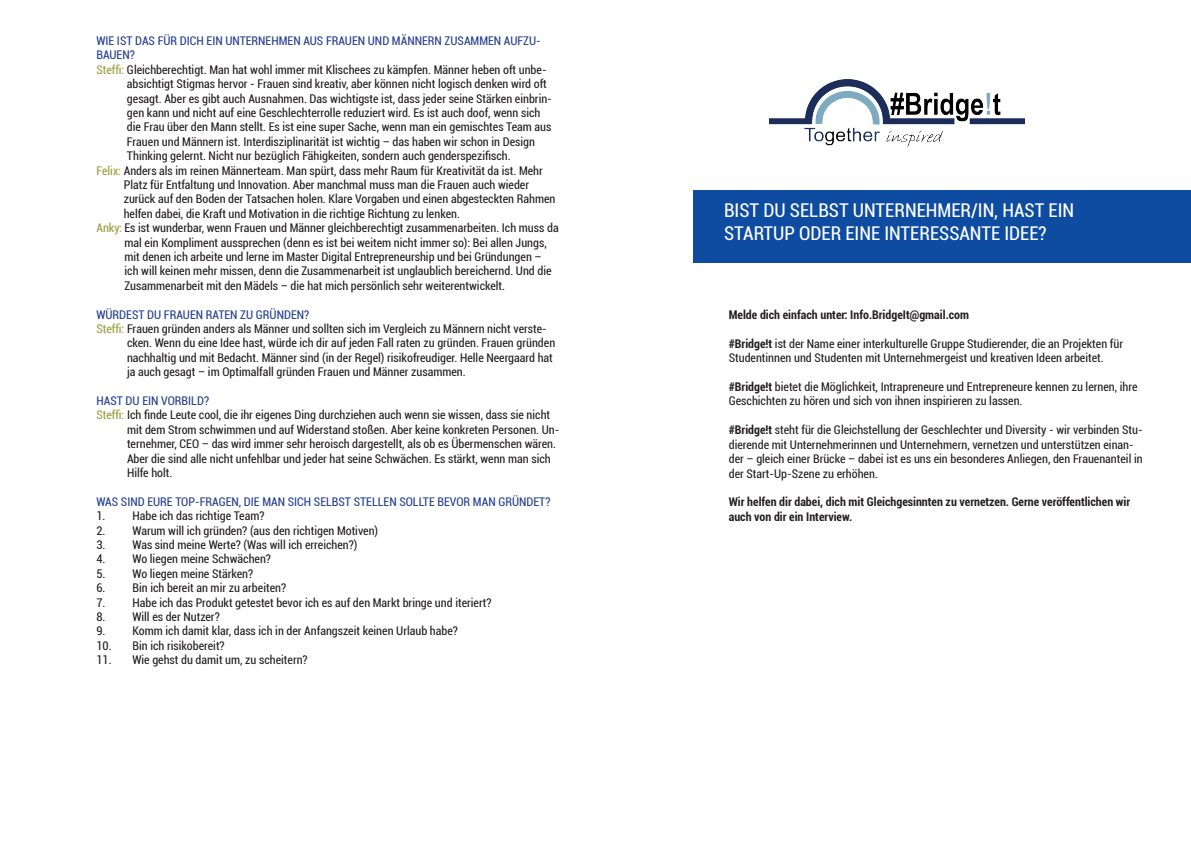
<style>
.page{position:relative;width:1191px;height:842px;background:#fff}
.page>*{position:absolute;margin:0;border:0;box-sizing:border-box;transform-origin:0 0}
.t1{font:condensed 19px/22.8px "Roboto";color:#fff}
.t2{font:condensed 12px/14.4px "Roboto";color:#231f20}
.t3{font:condensed 12px "Roboto";color:#253f8e}
.t4{font:700 condensed 12px/14.4px "Roboto";color:#231f20}
.s1{color:#969f3b}
.s2{font-weight:700}
</style>
<div class="page">
<div style="left:694px;top:190px;width:497px;height:72px;background:#0e4ca1"></div>
<img style="left:769px;top:79px;width:255px;height:68px">
<p class="t3" style="left:96px;top:32px;width:446px">WIE IST DAS FÜR DICH EIN UNTERNEHMEN AUS FRAUEN UND MÄNNERN ZUSAMMEN AUFZU-</p>
<p class="t3" style="left:96px;top:47px;width:40px">BAUEN?</p>
<p class="t2" style="left:96px;top:62px;width:452px"><span class="s1">Steffi:</span> Gleichberechtigt. Man hat wohl immer mit Klischees zu kämpfen. Männer heben oft unbe-</p>
<p class="t2" style="left:127px;top:76px;width:421px">absichtigt Stigmas hervor - Frauen sind kreativ, aber können nicht logisch denken wird oft</p>
<p class="t2" style="left:127px;top:91px;width:426px">gesagt. Aber es gibt auch Ausnahmen. Das wichtigste ist, dass jeder seine Stärken einbrin-</p>
<p class="t2" style="left:127px;top:105px;width:415px">gen kann und nicht auf eine Geschlechterrolle reduziert wird. Es ist auch doof, wenn sich</p>
<p class="t2" style="left:127px;top:120px;width:426px">die Frau über den Mann stellt. Es ist eine super Sache, wenn man ein gemischtes Team aus</p>
<p class="t2" style="left:127px;top:134px;width:409px">Frauen und Männern ist. Interdisziplinarität ist wichtig – das haben wir schon in Design</p>
<p class="t2" style="left:127px;top:148px;width:385px">Thinking gelernt. Nicht nur bezüglich Fähigkeiten, sondern auch genderspezifisch.</p>
<p class="t2" style="left:96px;top:163px;width:448px"><span class="s1">Felix:</span> Anders als im reinen Männerteam. Man spürt, dass mehr Raum für Kreativität da ist. Mehr</p>
<p class="t2" style="left:124px;top:177px;width:407px">Platz für Entfaltung und Innovation. Aber manchmal muss man die Frauen auch wieder</p>
<p class="t2" style="left:124px;top:192px;width:433px">zurück auf den Boden der Tatsachen holen. Klare Vorgaben und einen abgesteckten Rahmen</p>
<p class="t2" style="left:124px;top:206px;width:338px">helfen dabei, die Kraft und Motivation in die richtige Richtung zu lenken.</p>
<p class="t2" style="left:96px;top:220px;width:464px"><span class="s1">Anky:</span> Es ist wunderbar, wenn Frauen und Männer gleichberechtigt zusammenarbeiten. Ich muss da</p>
<p class="t2" style="left:124px;top:235px;width:424px">mal ein Kompliment aussprechen (denn es ist bei weitem nicht immer so): Bei allen Jungs,</p>
<p class="t2" style="left:124px;top:249px;width:419px">mit denen ich arbeite und lerne im Master Digital Entrepreneurship und bei Gründungen –</p>
<p class="t2" style="left:124px;top:264px;width:428px">ich will keinen mehr missen, denn die Zusammenarbeit ist unglaublich bereichernd. Und die</p>
<p class="t2" style="left:124px;top:278px;width:382px">Zusammenarbeit mit den Mädels – die hat mich persönlich sehr weiterentwickelt.</p>
<p class="t3" style="left:96px;top:306px;width:214px">WÜRDEST DU FRAUEN RATEN ZU GRÜNDEN?</p>
<p class="t2" style="left:96px;top:321px;width:452px"><span class="s1">Steffi:</span> Frauen gründen anders als Männer und sollten sich im Vergleich zu Männern nicht verste-</p>
<p class="t2" style="left:127px;top:336px;width:430px">cken. Wenn du eine Idee hast, würde ich dir auf jeden Fall raten zu gründen. Frauen gründen</p>
<p class="t2" style="left:127px;top:350px;width:427px">nachhaltig und mit Bedacht. Männer sind (in der Regel) risikofreudiger. Helle Neergaard hat</p>
<p class="t2" style="left:127px;top:364px;width:340px">ja auch gesagt – im Optimalfall gründen Frauen und Männer zusammen.</p>
<p class="t3" style="left:96px;top:392px;width:114px">HAST DU EIN VORBILD?</p>
<p class="t2" style="left:96px;top:408px;width:455px"><span class="s1">Steffi:</span> Ich finde Leute cool, die ihr eigenes Ding durchziehen auch wenn sie wissen, dass sie nicht</p>
<p class="t2" style="left:127px;top:422px;width:434px">mit dem Strom schwimmen und auf Widerstand stoßen. Aber keine konkreten Personen. Un-</p>
<p class="t2" style="left:127px;top:436px;width:430px">ternehmer, CEO – das wird immer sehr heroisch dargestellt, als ob es Übermenschen wären.</p>
<p class="t2" style="left:127px;top:451px;width:425px">Aber die sind alle nicht unfehlbar und jeder hat seine Schwächen. Es stärkt, wenn man sich</p>
<p class="t2" style="left:127px;top:465px;width:47px">Hilfe holt.</p>
<p class="t3" style="left:96px;top:493px;width:455px">WAS SIND EURE TOP-FRAGEN, DIE MAN SICH SELBST STELLEN SOLLTE BEVOR MAN GRÜNDET?</p>
<p class="t2" style="left:96px;top:508px;width:170px">1. Habe ich das richtige Team?</p>
<p class="t2" style="left:96px;top:523px;width:283px">2. Warum will ich gründen? (aus den richtigen Motiven)</p>
<p class="t2" style="left:96px;top:537px;width:262px">3. Was sind meine Werte? (Was will ich erreichen?)</p>
<p class="t2" style="left:96px;top:552px;width:176px">4. Wo liegen meine Schwächen?</p>
<p class="t2" style="left:96px;top:566px;width:158px">5. Wo liegen meine Stärken?</p>
<p class="t2" style="left:96px;top:580px;width:191px">6. Bin ich bereit an mir zu arbeiten?</p>
<p class="t2" style="left:96px;top:595px;width:396px">7. Habe ich das Produkt getestet bevor ich es auf den Markt bringe und iteriert?</p>
<p class="t2" style="left:96px;top:609px;width:125px">8. Will es der Nutzer?</p>
<p class="t2" style="left:96px;top:624px;width:363px">9. Komm ich damit klar, dass ich in der Anfangszeit keinen Urlaub habe?</p>
<p class="t2" style="left:96px;top:638px;width:130px">10. Bin ich risikobereit?</p>
<p class="t2" style="left:96px;top:652px;width:213px">11. Wie gehst du damit um, zu scheitern?</p>
<h1 class="t1" style="left:724px;top:198px;width:352px">BIST DU SELBST UNTERNEHMER/IN, HAST EIN<br>STARTUP ODER EINE INTERESSANTE IDEE?</h1>
<p class="t4" style="left:729px;top:307px;width:242px">Melde dich einfach unter: Info.BridgeIt@gmail.com</p>
<p class="t2" style="left:729px;top:336px;width:396px"><span class="s2">#Bridge!t</span> ist der Name einer interkulturelle Gruppe Studierender, die an Projekten für<br>Studentinnen und Studenten mit Unternehmergeist und kreativen Ideen arbeitet.</p>
<p class="t2" style="left:729px;top:379px;width:410px"><span class="s2">#Bridge!t</span> bietet die Möglichkeit, Intrapreneure und Entrepreneure kennen zu lernen, ihre<br>Geschichten zu hören und sich von ihnen inspirieren zu lassen.</p>
<p class="t2" style="left:729px;top:422px;width:415px"><span class="s2">#Bridge!t</span> steht für die Gleichstellung der Geschlechter und Diversity - wir verbinden Stu&shy;dierende mit Unternehmerinnen und Unternehmern, vernetzen und unterstützen einan&shy;der – gleich einer Brücke – dabei ist es uns ein besonderes Anliegen, den Frauenanteil in der Start-Up-Szene zu erhöhen.</p>
<p class="t4" style="left:729px;top:494px;width:403px">Wir helfen dir dabei, dich mit Gleichgesinnten zu vernetzen. Gerne veröffentlichen wir auch von dir ein Interview.</p>
</div>
